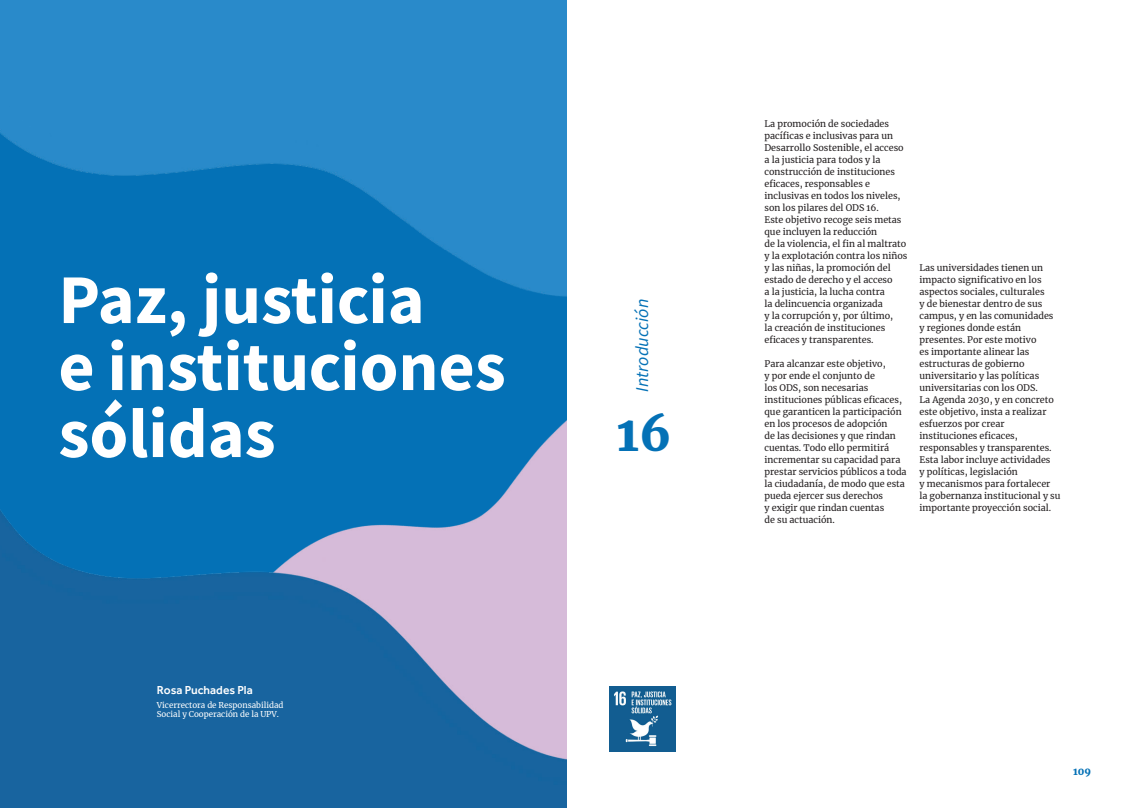
<style>
.page{position:relative;width:1134px;height:808px;background:#fff}
.page>*{position:absolute;margin:0;border:0;box-sizing:border-box;transform-origin:0 0}
.t1{font:70px/67px "Source Sans Variable";color:#fff}
.t2{font:900 48px "Merriweather";color:#0471b6}
.t3{font:italic 18px "Source Sans Variable";color:#0471b6}
.t4{font:500 12px "Effra";color:#fff}
.t5{font:900 10px "Merriweather";color:#0471b6}
.t6{font:9px/12px "Merriweather";color:#231f20}
.t7{font:8px/9.6px "Merriweather";color:#fff}
</style>
<div class="page">
<img style="left:0;top:0;width:567px;height:808px">
<img style="left:609px;top:686px;width:67px;height:65px">
<h1 class="t1" style="left:58px;top:267px;width:449px">Paz, justicia<br>e instituciones sólidas</h1>
<h3 class="t4" style="left:157px;top:683px;width:97px">Rosa Puchades Pla</h3>
<p class="t7" style="left:157px;top:700px;width:128px">Vicerrectora de Responsabilidad<br>Social y Cooperación de la UPV.</p>
<h3 class="t3" style="left:631px;top:391px;width:94px;rotate:-90deg">Introducción</h3>
<h2 class="t2" style="left:617px;top:400px;width:56px">16</h2>
<p class="t6" style="left:764px;top:117px;width:144px">La promoción de sociedades pacíficas e inclusivas para un<br>Desarrollo Sostenible, el acceso a la justicia para todos y la construcción de instituciones eficaces, responsables e inclusivas en todos los niveles, son los pilares del ODS 16.<br>Este objetivo recoge seis metas que incluyen la reducción<br>de la violencia, el fin al maltrato y la explotación contra los niños y las niñas, la promoción del estado de derecho y el acceso<br>a la justicia, la lucha contra<br>la delincuencia organizada<br>y la corrupción y, por último,<br>la creación de instituciones eficaces y transparentes.</p>
<p class="t6" style="left:764px;top:357px;width:144px">Para alcanzar este objetivo,<br>y por ende el conjunto de<br>los ODS, son necesarias instituciones públicas eficaces, que garanticen la participación en los procesos de adopción<br>de las decisiones y que rindan cuentas. Todo ello permitirá incrementar su capacidad para prestar servicios públicos a toda la ciudadanía, de modo que esta pueda ejercer sus derechos<br>y exigir que rindan cuentas<br>de su actuación.</p>
<p class="t6" style="left:919px;top:261px;width:143px">Las universidades tienen un impacto significativo en los aspectos sociales, culturales<br>y de bienestar dentro de sus campus, y en las comunidades y regiones donde están presentes. Por este motivo<br>es importante alinear las estructuras de gobierno universitario y las políticas universitarias con los ODS.<br>La Agenda 2030, y en concreto este objetivo, insta a realizar esfuerzos por crear instituciones eficaces, responsables y transparentes.<br>Esta labor incluye actividades<br>y políticas, legislación<br>y mecanismos para fortalecer la gobernanza institucional y su importante proyección social.</p>
<p class="t5" style="left:1073px;top:764px;width:19px">109</p>
</div>
